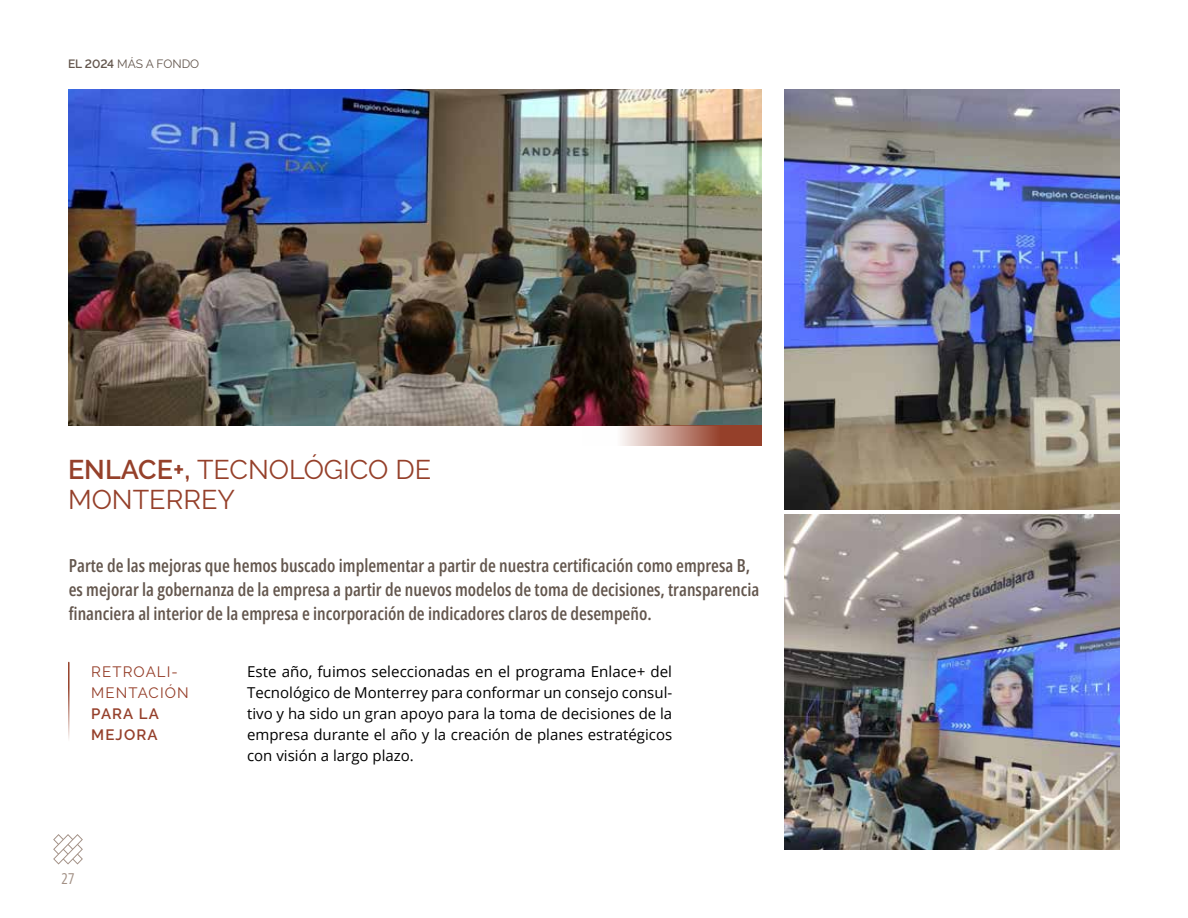
<style>
.page{position:relative;width:1188px;height:918px;background:#fff}
.page>*{position:absolute;margin:0;border:0;box-sizing:border-box;transform-origin:0 0}
.t1{font:27px/30px "Raleway";color:#95402a}
.t2{font:600 18px/24px "Open Sans Condensed";color:#63564d}
.t3{font:15px/21px "Open Sans";color:#000;text-align:justify}
.t4{font:15px/21px "Raleway";letter-spacing:.075em;color:#953f2a}
.t5{font:600 15px/21px "Raleway";letter-spacing:.075em;color:#953f2a}
.t6{font:15px "Open Sans Condensed";color:#a29085}
.t7{font:12px "Raleway";color:#63564d}
.s1{font-weight:600}
</style>
<div class="page">
<hr style="left:68px;top:662px;width:2px;height:92px;background:#95402a">
<svg style="left:53px;top:834px;width:30px;height:31px"></svg>
<img style="left:784px;top:514px;width:336px;height:336px">
<img style="left:68px;top:89px;width:694px;height:336px">
<img style="left:784px;top:89px;width:336px;height:420px">
<svg style="left:583px;top:425px;width:179px;height:21px"></svg>
<p class="t7" style="left:68px;top:57px;width:133px"><span class="s1">EL 2024</span> MÁS A FONDO</p>
<h1 class="t1" style="left:68px;top:454px;width:365px"><span class="s1">ENLACE+,</span> TECNOLÓGICO DE<br>MONTERREY</h1>
<p class="t2" style="left:69px;top:553px;width:692px">Parte de las mejoras que hemos buscado implementar a partir de nuestra certificación como empresa B, es mejorar la gobernanza de la empresa a partir de nuevos modelos de toma de decisiones, transparencia financiera al interior de la empresa e incorporación de indicadores claros de desempeño.</p>
<p class="t4" style="left:91px;top:661px;width:99px">RETROALI-<br>MENTACIÓN</p>
<p class="t5" style="left:91px;top:703px;width:69px">PARA LA<br>MEJORA</p>
<p class="t6" style="left:62px;top:868px;width:14px">27</p>
<p class="t3" style="left:247px;top:661px;width:427px">Este año, fuimos seleccionadas en el programa Enlace+ del Tecnológico de Monterrey para conformar un consejo consul&shy;tivo y ha sido un gran apoyo para la toma de decisiones de la empresa durante el año y la creación de planes estratégicos con visión a largo plazo.</p>
</div>
